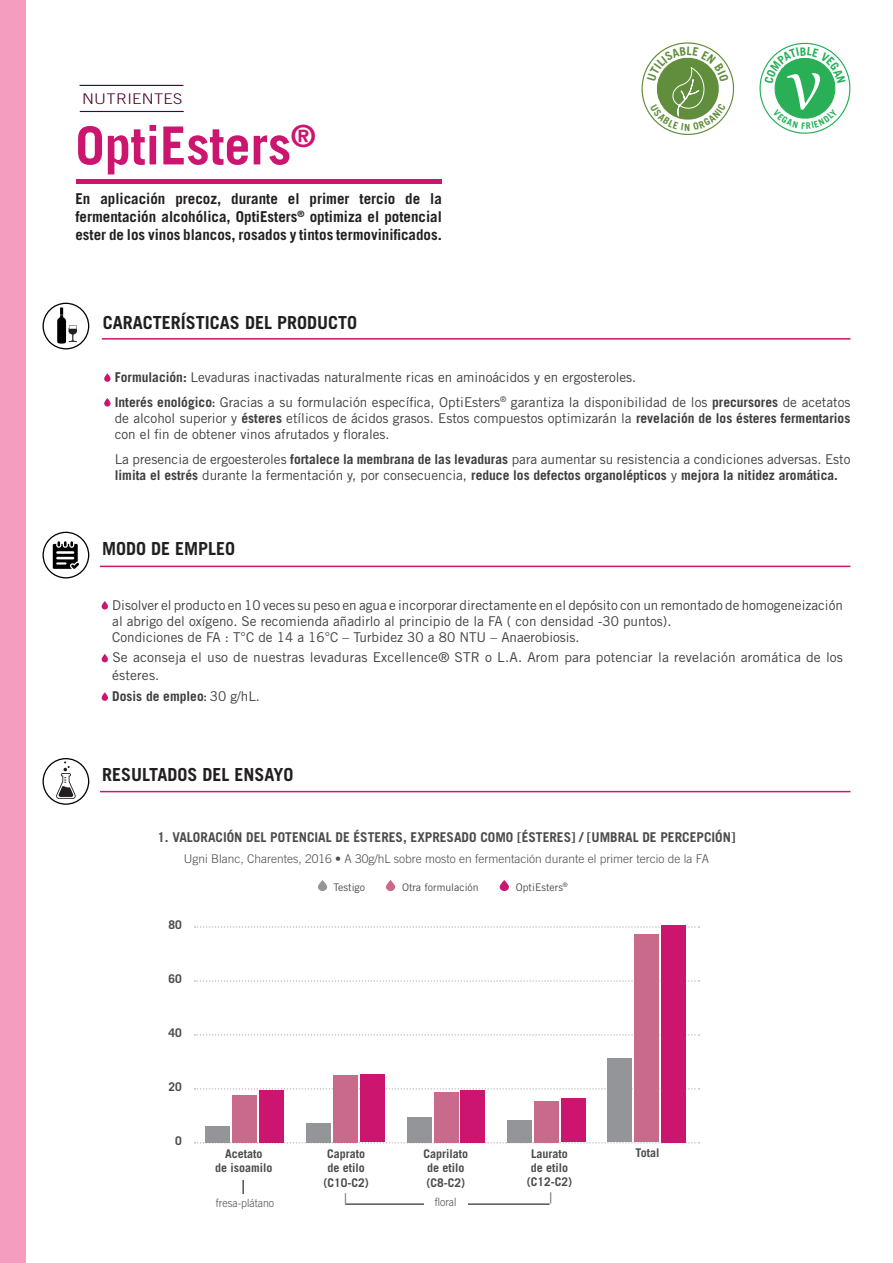
<style>
.page{position:relative;width:893px;height:1263px;background:#fff}
.page>*{position:absolute;margin:0;border:0;box-sizing:border-box;transform-origin:0 0}
.t1{font:700 52.5px "Trade Gothic LT Std";color:#cb156f}
.t2{font:700 18px "Trade Gothic LT Std";color:#231f20}
.t3{font:700 15px/18px "Trade Gothic LT Std";color:#231f20;text-align:justify}
.t4{font:300 14.7px "Trade Gothic LT Std";letter-spacing:.02em;color:#4a002e;scale:1.12 1}
.t5{font:13.5px/16.2px "Trade Gothic LT Std";color:#3e3e3f}
.t6{font:700 13.5px "Trade Gothic LT Std";color:#4b4c4d}
.t7{font:700 13.5px "Trade Gothic LT Std";color:#3e3e3f}
.t8{font:700 12px/14.4px "Trade Gothic LT Std";color:#4b4c4d;text-align:center}
.t9{font:300 12px "Trade Gothic LT Std";color:#4b4c4d}
.t10{font:300 11.4px "Trade Gothic LT Std";color:#4b4c4d;scale:.93 1}
.t11{font:10.5px "Trade Gothic LT Std";color:#4b4c4d}
.s1{font-weight:700}
.s2{font-family:"Trade Gothic LT Std Bd Cn 20"}
.s3{font-family:"Trade Gothic LT Std Bd Cn 20";font-weight:400}
.s4{font-weight:400}
</style>
<div class="page">
<div style="left:0;top:0;width:26px;height:1263px;background:#f49dbe"></div>
<svg style="left:104px;top:373px;width:7px;height:9px"></svg>
<svg style="left:104px;top:398px;width:7px;height:8px"></svg>
<svg style="left:43px;top:303px;width:46px;height:46px"></svg>
<hr style="left:102px;top:338px;width:748px;height:2px;background:#cb156f">
<svg style="left:102px;top:601px;width:6px;height:8px"></svg>
<div style="left:102px;top:654px;width:6px;height:8px;background:#cb156f;border-radius:3px"></div>
<svg style="left:102px;top:692px;width:6px;height:9px"></svg>
<svg style="left:43px;top:532px;width:46px;height:46px"></svg>
<hr style="left:100px;top:566px;width:750px;height:1px;background:#cb156f">
<hr style="left:100px;top:791px;width:750px;height:1px;background:#cb156f">
<div style="left:76px;top:179px;width:366px;height:5px;background:#cb156f"></div>
<svg style="left:43px;top:758px;width:46px;height:47px"></svg>
<svg style="left:318px;top:880px;width:9px;height:11px"></svg>
<svg style="left:386px;top:880px;width:9px;height:11px"></svg>
<svg style="left:500px;top:880px;width:9px;height:11px"></svg>
<hr style="left:345px;top:1203px;width:205px;height:2px;background:#4b4c4d">
<svg style="left:242px;top:1180px;width:2px;height:14px"></svg>
<div style="left:424px;top:1198px;width:43px;height:13px;background:#fff"></div>
<svg style="left:195px;top:1142px;width:504px;height:1px"></svg>
<svg style="left:195px;top:1088px;width:504px;height:1px"></svg>
<svg style="left:195px;top:1034px;width:504px;height:2px"></svg>
<svg style="left:195px;top:980px;width:504px;height:2px"></svg>
<svg style="left:195px;top:926px;width:504px;height:2px"></svg>
<div style="left:260px;top:1090px;width:24px;height:52px;background:#cb156f"></div>
<div style="left:360px;top:1074px;width:24px;height:68px;background:#cb156f"></div>
<div style="left:461px;top:1090px;width:24px;height:52px;background:#cb156f"></div>
<div style="left:561px;top:1098px;width:24px;height:44px;background:#cb156f"></div>
<div style="left:661px;top:925px;width:24px;height:217px;background:#cb156f"></div>
<div style="left:233px;top:1095px;width:24px;height:47px;background:#c9698b"></div>
<div style="left:333px;top:1075px;width:24px;height:67px;background:#c9698b"></div>
<div style="left:434px;top:1092px;width:24px;height:50px;background:#c9698b"></div>
<div style="left:534px;top:1101px;width:25px;height:41px;background:#c9698b"></div>
<div style="left:634px;top:934px;width:25px;height:208px;background:#c9698b"></div>
<div style="left:206px;top:1126px;width:24px;height:16px;background:#939598"></div>
<div style="left:306px;top:1123px;width:25px;height:19px;background:#939598"></div>
<div style="left:407px;top:1117px;width:24px;height:25px;background:#939598"></div>
<div style="left:508px;top:1120px;width:24px;height:22px;background:#939598"></div>
<div style="left:608px;top:1058px;width:24px;height:84px;background:#939598"></div>
<hr style="left:80px;top:85px;width:103px;height:1px;background:#4a002e">
<hr style="left:80px;top:111px;width:104px;height:1px;background:#4a002e">
<svg style="left:641px;top:42px;width:93px;height:93px"></svg>
<svg style="left:759px;top:42px;width:91px;height:92px"></svg>
<p class="t4" style="left:82px;top:90px;width:91px">NUTRIENTES</p>
<h1 class="t1" style="left:75px;top:113px;width:242px">OptiEsters<sup>®</sup></h1>
<p class="t3" style="left:75px;top:190px;width:368px">En aplicación precoz, durante el primer tercio de la fermentación alcohólica, OptiEsters<sup>®</sup> optimiza el potencial ester de los vinos blancos, rosados y tintos termovinificados.</p>
<h2 class="t2" style="left:103px;top:311px;width:256px">CARACTERÍSTICAS DEL PRODUCTO</h2>
<p class="t5" style="left:115px;top:364px;width:737px;line-height:24.8px"><span class="s1">Formulación:</span> Levaduras inactivadas naturalmente ricas en aminoácidos y en ergosteroles.<br><span class="s1">Interés enológico</span><span class="s2">:</span> Gracias a su formulación específica, OptiEsters<sup>®</sup> garantiza la disponibilidad de los <span class="s1">precursores</span> de acetatos</p>
<p class="t5" style="left:115px;top:410px;width:737px">de alcohol superior y <span class="s1">ésteres</span> etílicos de ácidos grasos. Estos compuestos optimizarán la <span class="s1">revelación de los ésteres fermentarios </span>con el fin de obtener vinos afrutados y florales.</p>
<p class="t5" style="left:115px;top:451px;width:737px">La presencia de ergoesteroles <span class="s1">fortalece la membrana de las levaduras</span> para aumentar su resistencia a condiciones adversas. Esto <span class="s1">limita el estrés</span> durante la fermentación y, por consecuencia, <span class="s1">reduce los defectos organolépticos</span> y <span class="s1">mejora la nitidez aromática.</span></p>
<h2 class="t2" style="left:102px;top:538px;width:135px">MODO DE EMPLEO</h2>
<p class="t5" style="left:112px;top:596px;width:732px">Disolver el producto en 10 veces su peso en agua e incorporar directamente en el depósito con un remontado de homogeneización al abrigo del oxígeno. Se recomienda añadirlo al principio de la FA ( con densidad -30 puntos).<br>Condiciones de FA : T°C de 14 a 16°C – Turbidez 30 a 80 NTU – Anaerobiosis.</p>
<p class="t5" style="left:112px;top:648px;width:732px;line-height:18px">Se aconseja el uso de nuestras levaduras Excellence® STR o L.A. Arom para potenciar la revelación aromática de los ésteres.</p>
<p class="t7" style="left:112px;top:688px;width:149px">Dosis de empleo<span class="s3">:</span> <span class="s4">30 g/hL.</span></p>
<h2 class="t2" style="left:102px;top:763px;width:193px">RESULTADOS DEL ENSAYO</h2>
<p class="t6" style="left:157px;top:829px;width:580px">1. VALORACIÓN DEL POTENCIAL DE ÉSTERES, EXPRESADO COMO [ÉSTERES] / [UMBRAL DE PERCEPCIÓN]</p>
<p class="t9" style="left:184px;top:852px;width:527px">Ugni Blanc, Charentes, 2016 <span class="s4">•</span> A 30g/hL sobre mosto en fermentación durante el primer tercio de la FA</p>
<p class="t11" style="left:333px;top:880px;width:33px">Testigo</p>
<p class="t11" style="left:402px;top:880px;width:78px">Otra formulación</p>
<p class="t11" style="left:516px;top:880px;width:54px">OptiEsters<sup>®</sup></p>
<p class="t8" style="left:169px;top:918px;width:15px">80</p>
<p class="t8" style="left:169px;top:972px;width:15px">60</p>
<p class="t8" style="left:169px;top:1026px;width:15px">40</p>
<p class="t8" style="left:169px;top:1080px;width:15px">20</p>
<p class="t8" style="left:175px;top:1134px;width:8px">0</p>
<p class="t8" style="left:215px;top:1147px;width:59px;line-height:13.5px">Acetato<br>de isoamilo</p>
<p class="t8" style="left:324px;top:1146px;width:47px">Caprato de etilo (C10-C2)</p>
<p class="t8" style="left:423px;top:1146px;width:46px;text-align:left">Caprilato de etilo (C8-C2)</p>
<p class="t8" style="left:527px;top:1146px;width:47px">Laurato de etilo (C12-C2)</p>
<p class="t8" style="left:635px;top:1146px;width:26px">Total</p>
<p class="t10" style="left:216px;top:1196px;width:64px">fresa-plátano</p>
<p class="t10" style="left:435px;top:1195px;width:25px">floral</p>
</div>
